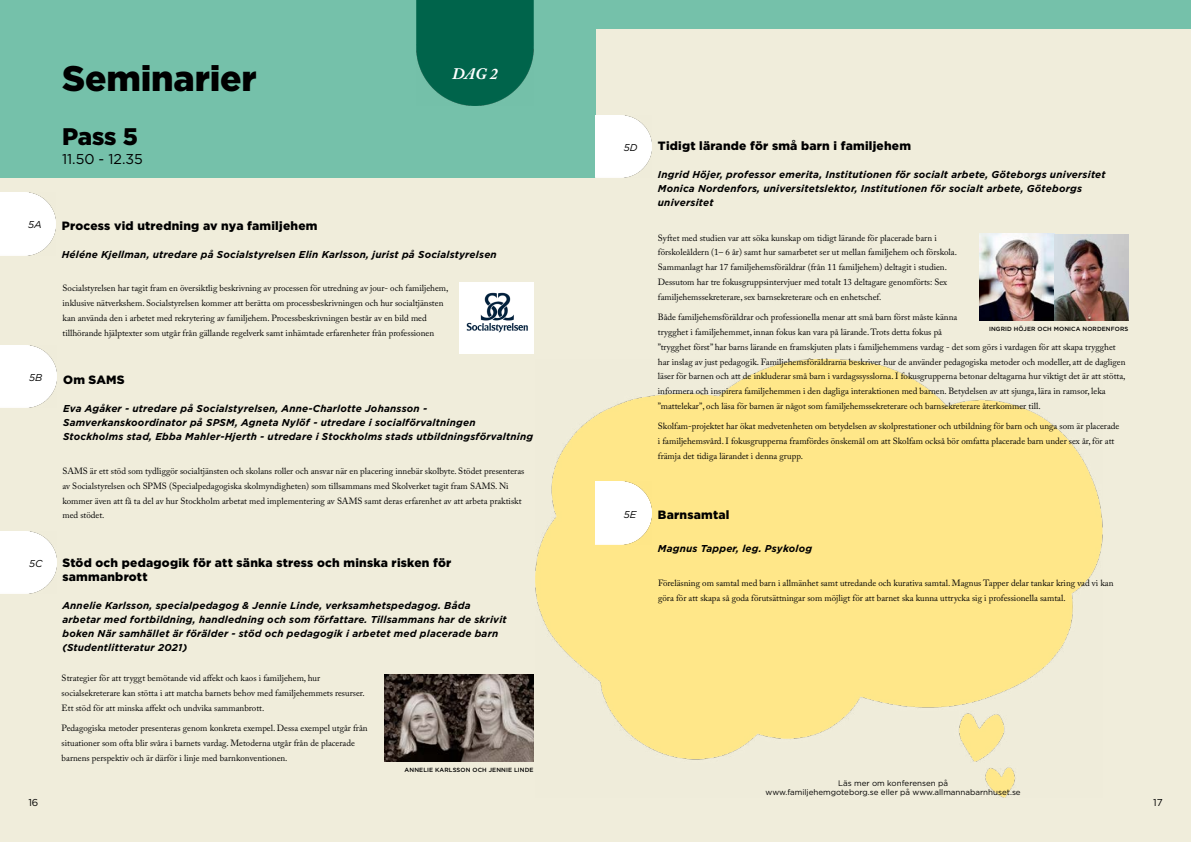
<style>
.page{position:relative;width:1191px;height:842px;background:#f0eddb}
.page>*{position:absolute;margin:0;border:0;box-sizing:border-box;transform-origin:0 0}
.t1{font:900 35.5px "Gotham";letter-spacing:-.005em;color:#000}
.t2{font:900 24px "Gotham";color:#000}
.t3{font:italic 700 16px "Adobe Caslon Pro";color:#fff}
.t4{font:14.2px "Gotham";color:#000}
.t5{font:900 12px/14px "Gotham";letter-spacing:.02em;color:#000}
.t6{font:italic 700 10px/14px "Gotham";letter-spacing:.02em;color:#000}
.t7{font:italic 10px "Gotham";color:#000}
.t8{font:10px "Gotham";color:#000}
.t9{font:9px/14.8px "Adobe Caslon Pro";color:#000}
.t10{font:8px/9.6px "Gotham";color:#000;text-align:center}
.t11{font:500 6px "Gotham";letter-spacing:.02em;color:#000}
</style>
<div class="page">
<img style="left:535px;top:360px;width:567px;height:438px">
<img style="left:385px;top:675px;width:148px;height:86px">
<img style="left:979px;top:234px;width:149px;height:87px">
<div style="left:567px;top:0;width:624px;height:28px;background:#75c1aa"></div>
<div style="left:0;top:0;width:595px;height:178px;background:#75c1aa"></div>
<img style="left:417px;top:0;width:116px;height:106px">
<img style="left:0;top:193px;width:55px;height:62px">
<img style="left:1px;top:345px;width:55px;height:62px">
<img style="left:1px;top:531px;width:55px;height:63px">
<img style="left:595px;top:116px;width:56px;height:62px">
<img style="left:595px;top:482px;width:56px;height:62px">
<img style="left:459px;top:283px;width:74px;height:71px">
<h1 class="t1" style="left:62px;top:54px;width:196px">Seminarier</h1>
<h2 class="t2" style="left:62px;top:120px;width:78px">Pass 5</h2>
<h3 class="t4" style="left:62px;top:150px;width:82px">11.50 - 12.35</h3>
<h3 class="t3" style="left:452px;top:64px;width:47px">DAG 2</h3>
<p class="t7" style="left:624px;top:141px;width:15px">5D</p>
<h3 class="t5" style="left:658px;top:139px;width:255px">Tidigt lärande för små barn i familjehem</h3>
<p class="t6" style="left:658px;top:167px;width:449px">Ingrid Höjer, professor emerita, Institutionen för socialt arbete, Göteborgs universitet<br>Monica Nordenfors, universitetslektor, Institutionen för socialt arbete, Göteborgs universitet</p>
<p class="t7" style="left:28px;top:218px;width:15px">5A</p>
<p class="t7" style="left:29px;top:371px;width:15px">5B</p>
<h3 class="t5" style="left:62px;top:219px;width:257px">Process vid utredning av nya familjehem</h3>
<p class="t6" style="left:62px;top:247px;width:436px">Héléne Kjellman, utredare på Socialstyrelsen Elin Karlsson, jurist på Socialstyrelsen</p>
<p class="t9" style="left:63px;top:281px;width:387px">Socialstyrelsen har tagit fram en översiktlig beskrivning av processen för utredning av jour- och familjehem, inklusive nätverkshem. Socialstyrelsen kommer att berätta om processbeskrivningen och hur socialtjänsten kan använda den i arbetet med rekrytering av familjehem. Processbeskrivningen består av en bild med tillhörande hjälptexter som utgår från gällande regelverk samt inhämtade erfarenheter från professionen</p>
<h3 class="t5" style="left:63px;top:373px;width:63px">Om SAMS</h3>
<p class="t6" style="left:63px;top:402px;width:471px">Eva Agåker - utredare på Socialstyrelsen, Anne-Charlotte Johansson -<br>Samverkanskoordinator på SPSM, Agneta Nylöf - utredare i socialförvaltningen<br>Stockholms stad, Ebba Mahler-Hjerth - utredare i Stockholms stads utbildningsförvaltning</p>
<p class="t9" style="left:658px;top:230px;width:301px">Syftet med studien var att söka kunskap om tidigt lärande för placerade barn i förskoleåldern (1– 6 år) samt hur samarbetet ser ut mellan familjehem och förskola.<br>Sammanlagt har 17 familjehemsföräldrar (från 11 familjehem) deltagit i studien.<br>Dessutom har tre fokusgruppsintervjuer med totalt 13 deltagare genomförts: Sex familjehemssekreterare, sex barnsekreterare och en enhetschef.</p>
<p class="t9" style="left:658px;top:310px;width:469px">Både familjehemsföräldrar och professionella menar att små barn först måste känna<br>trygghet i familjehemmet, innan fokus kan vara på lärande. Trots detta fokus på<br>”trygghet först” har barns lärande en framskjuten plats i familjehemmens vardag - det som görs i vardagen för att skapa trygghet har inslag av just pedagogik. Familjehemsföräldrarna beskriver hur de använder pedagogiska metoder och modeller, att de dagligen läser för barnen och att de inkluderar små barn i vardagssysslorna. I fokusgrupperna betonar deltagarna hur viktigt det är att stötta, informera och inspirera familjehemmen i den dagliga interaktionen med barnen. Betydelsen av att sjunga, lära in ramsor, leka ”mattelekar”, och läsa för barnen är något som familjehemssekreterare och barnsekreterare återkommer till.</p>
<p class="t9" style="left:658px;top:419px;width:463px">Skolfam-projektet har ökat medvetenheten om betydelsen av skolprestationer och utbildning för barn och unga som är placerade i familjehemsvård. I fokusgrupperna framfördes önskemål om att Skolfam också bör omfatta placerade barn under sex år, för att främja det tidiga lärandet i denna grupp.</p>
<p class="t11" style="left:989px;top:325px;width:141px">INGRID HÖJER OCH MONICA NORDENFORS</p>
<p class="t9" style="left:62px;top:463px;width:463px">SAMS är ett stöd som tydliggör socialtjänsten och skolans roller och ansvar när en placering innebär skolbyte. Stödet presenteras av Socialstyrelsen och SPMS (Specialpedagogiska skolmyndigheten) som tillsammans med Skolverket tagit fram SAMS. Ni kommer även att få ta del av hur Stockholm arbetat med implementering av SAMS samt deras erfarenhet av att arbeta praktiskt med stödet.</p>
<p class="t7" style="left:624px;top:508px;width:14px">5E</p>
<h3 class="t5" style="left:658px;top:508px;width:73px">Barnsamtal</h3>
<p class="t6" style="left:658px;top:541px;width:156px">Magnus Tapper, leg. Psykolog</p>
<p class="t7" style="left:29px;top:557px;width:15px">5C</p>
<h3 class="t5" style="left:62px;top:556px;width:390px">Stöd och pedagogik för att sänka stress och minska risken för sammanbrott</h3>
<p class="t6" style="left:62px;top:598px;width:446px">Annelie Karlsson, specialpedagog &amp; Jennie Linde, verksamhetspedagog. Båda arbetar med fortbildning, handledning och som författare. Tillsammans har de skrivit boken När samhället är förälder - stöd och pedagogik i arbetet med placerade barn (Studentlitteratur 2021)</p>
<p class="t9" style="left:658px;top:576px;width:457px">Föreläsning om samtal med barn i allmänhet samt utredande och kurativa samtal. Magnus Tapper delar tankar kring vad vi kan göra för att skapa så goda förutsättningar som möjligt för att barnet ska kunna uttrycka sig i professionella samtal.</p>
<p class="t9" style="left:62px;top:671px;width:304px">Strategier för att tryggt bemötande vid affekt och kaos i familjehem, hur socialsekreterare kan stötta i att matcha barnets behov med familjehemmets resurser.<br>Ett stöd för att minska affekt och undvika sammanbrott.</p>
<p class="t9" style="left:62px;top:721px;width:307px">Pedagogiska metoder presenteras genom konkreta exempel. Dessa exempel utgår från situationer som ofta blir svåra i barnets vardag. Metoderna utgår från de placerade barnens perspektiv och är därför i linje med barnkonventionen.</p>
<p class="t11" style="left:404px;top:766px;width:130px">ANNELIE KARLSSON OCH JENNIE LINDE</p>
<p class="t10" style="left:765px;top:778px;width:257px">Läs mer om konferensen på<br>www.familjehemgoteborg.se eller på www.allmannabarnhuset.se</p>
<p class="t8" style="left:28px;top:796px;width:12px">16</p>
<p class="t8" style="left:1153px;top:796px;width:11px">17</p>
</div>
